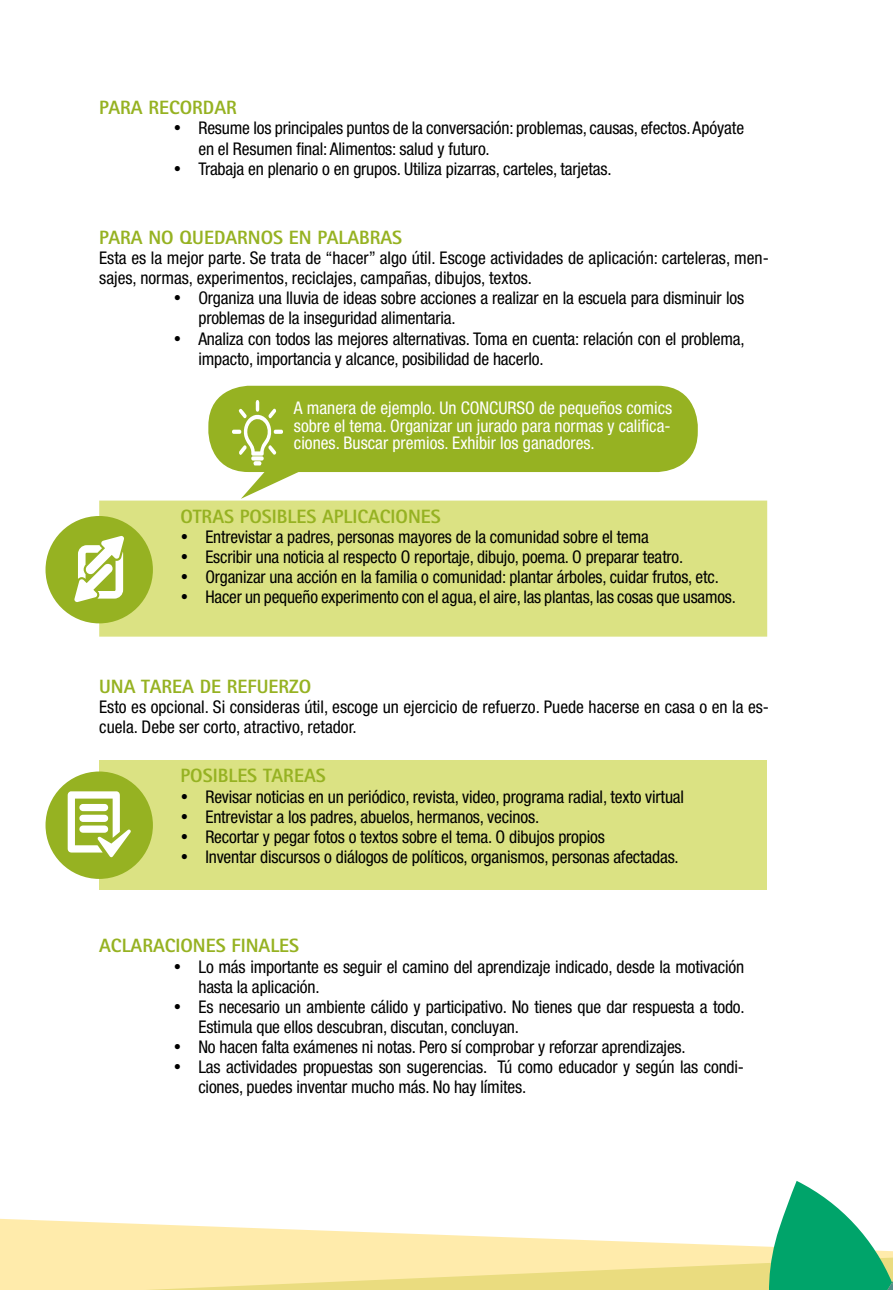
<style>
.page{position:relative;width:893px;height:1290px;background:#fff}
.page>*{position:absolute;margin:0;border:0;box-sizing:border-box;transform-origin:0 0}
.t1{font:800 19.25px "Rotis Sans Serif";color:#96b222}
.t2{font:condensed 17.5px/20.1px "Helvetica Neue LT Std";letter-spacing:-.01em;color:#000}
.t3{font:condensed 17.5px/17.5px "Helvetica Neue LT Std";color:#fff;text-align:justify}
</style>
<div class="page">
<div style="left:99px;top:500px;width:668px;height:137px;background:#dbe283"></div>
<div style="left:99px;top:760px;width:668px;height:130px;background:#dbe283"></div>
<div style="left:0;top:1218px;width:145px;height:72px;background:#ffebab"></div>
<div style="left:46px;top:771px;width:107px;height:108px;background:#96b222;border-radius:50%"></div>
<svg style="left:68px;top:791px;width:63px;height:66px"></svg>
<div style="left:46px;top:516px;width:107px;height:107px;background:#96b222;border-radius:50%"></div>
<svg style="left:74px;top:536px;width:50px;height:66px"></svg>
<div style="left:208px;top:386px;width:490px;height:86px;background:#96b222;border-radius:40px"></div>
<svg style="left:232px;top:400px;width:67px;height:99px"></svg>
<svg style="left:145px;top:1181px;width:748px;height:109px"></svg>
<p class="t1" style="left:99px;top:95px;width:139px">PARA RECORDAR</p>
<p class="t2" style="left:198px;top:118px;width:547px;text-indent:-25px">• Resume los principales puntos de la conversación: problemas, causas, efectos. Apóyate en el Resumen final: Alimentos: salud y futuro.</p>
<p class="t2" style="left:174px;top:158px;width:439px">• Trabaja en plenario o en grupos. Utiliza pizarras, carteles, tarjetas.</p>
<p class="t1" style="left:99px;top:225px;width:305px">PARA NO QUEDARNOS EN PALABRAS</p>
<p class="t2" style="left:99px;top:248px;width:671px">Esta es la mejor parte. Se trata de “hacer” algo útil. Escoge actividades de aplicación: carteleras, men&shy;sajes, normas, experimentos, reciclajes, campañas, dibujos, textos.</p>
<p class="t2" style="left:198px;top:288px;width:547px;text-indent:-25px">• Organiza una lluvia de ideas sobre acciones a realizar en la escuela para disminuir los problemas de la inseguridad alimentaria.</p>
<p class="t2" style="left:198px;top:328px;width:548px;text-indent:-25px">• Analiza con todos las mejores alternativas. Toma en cuenta: relación con el problema, impacto, importancia y alcance, posibilidad de hacerlo.</p>
<p class="t3" style="left:294px;top:399px;width:380px">A manera de ejemplo. Un CONCURSO de pequeños comics sobre el tema. Organizar un jurado para normas y califica&shy;ciones. Buscar premios. Exhibir los ganadores.</p>
<p class="t1" style="left:181px;top:504px;width:262px">OTRAS POSIBLES APLICACIONES</p>
<p class="t2" style="left:181px;top:526px;width:470px">• Entrevistar a padres, personas mayores de la comunidad sobre el tema</p>
<p class="t2" style="left:181px;top:546px;width:504px">• Escribir una noticia al respecto O reportaje, dibujo, poema. O preparar teatro.</p>
<p class="t2" style="left:181px;top:567px;width:540px">• Organizar una acción en la familia o comunidad: plantar árboles, cuidar frutos, etc.</p>
<p class="t2" style="left:181px;top:587px;width:557px">• Hacer un pequeño experimento con el agua, el aire, las plantas, las cosas que usamos.</p>
<p class="t1" style="left:99px;top:674px;width:214px">UNA TAREA DE REFUERZO</p>
<p class="t2" style="left:99px;top:697px;width:671px">Esto es opcional. Si consideras útil, escoge un ejercicio de refuerzo. Puede hacerse en casa o en la es&shy;cuela. Debe ser corto, atractivo, retador.</p>
<p class="t1" style="left:181px;top:764px;width:147px">POSIBLES TAREAS</p>
<p class="t2" style="left:181px;top:786px;width:505px">• Revisar noticias en un periódico, revista, video, programa radial, texto virtual</p>
<p class="t2" style="left:181px;top:806px;width:360px">• Entrevistar a los padres, abuelos, hermanos, vecinos.</p>
<p class="t2" style="left:181px;top:826px;width:426px">• Recortar y pegar fotos o textos sobre el tema. O dibujos propios</p>
<p class="t2" style="left:181px;top:846px;width:500px">• Inventar discursos o diálogos de políticos, organismos, personas afectadas.</p>
<p class="t1" style="left:99px;top:933px;width:202px">ACLARACIONES FINALES</p>
<p class="t2" style="left:198px;top:956px;width:547px;text-indent:-25px">• Lo más importante es seguir el camino del aprendizaje indicado, desde la motivación hasta la aplicación.</p>
<p class="t2" style="left:198px;top:996px;width:548px;text-indent:-25px">• Es necesario un ambiente cálido y participativo. No tienes que dar respuesta a todo.<br>Estimula que ellos descubran, discutan, concluyan.</p>
<p class="t2" style="left:174px;top:1036px;width:514px">• No hacen falta exámenes ni notas. Pero sí comprobar y reforzar aprendizajes.</p>
<p class="t2" style="left:198px;top:1057px;width:547px;text-indent:-25px">• Las actividades propuestas son sugerencias. Tú como educador y según las condi&shy;ciones, puedes inventar mucho más. No hay límites.</p>
</div>
